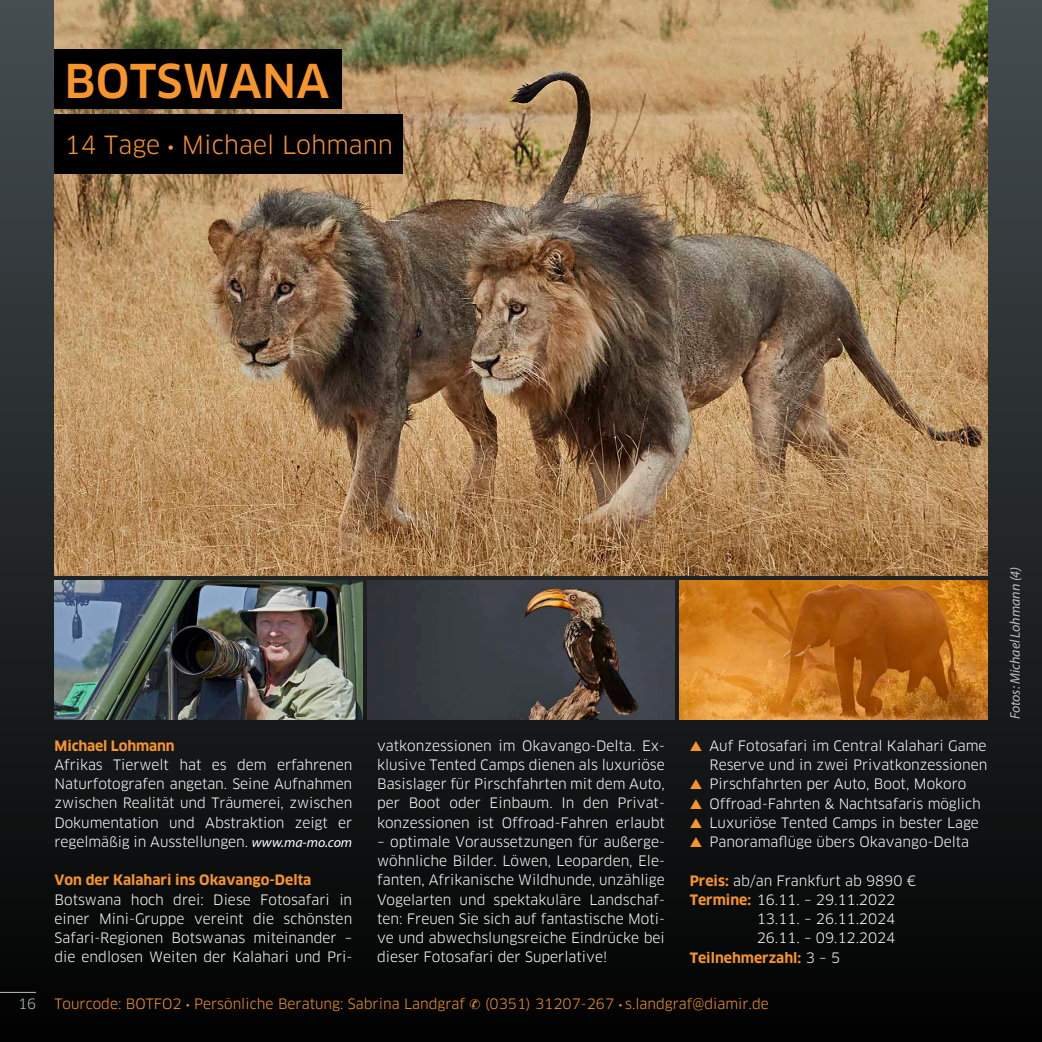
<style>
.page{position:relative;width:1042px;height:1042px;background:#fff}
.page>*{position:absolute;margin:0;border:0;box-sizing:border-box;transform-origin:0 0}
.t1{font:500 45.5px "Clan";color:#f7952c}
.t2{font:24.5px "Clan";color:#f7952c}
.t3{font:14px/19.2px "Clan";color:#fff;text-align:justify}
.t4{font:14px "Clan";color:#f7952c}
.t5{font:700 14px "Clan";color:#f7952c}
.t6{font:italic 14px "Myriad Pro";letter-spacing:-.005em;color:#b7bfc0}
.t7{font:14px "Clan";color:#b7bfc0}
.s1{font-family:"Myriad Pro";font-weight:300}
.s2{font-family:"Myriad Pro";font-style:italic}
.s3{color:#f7952c}
.s4{font-weight:700;color:#f7952c}
.s5{font-weight:400;color:#fff}
</style>
<div class="page">
<div style="left:0;top:0;width:1042px;height:1042px;background:linear-gradient(to bottom,#484f51,#020202)"></div>
<hr style="left:0;top:992px;width:36px;height:1px;background:#b7bfc0">
<img style="left:680px;top:580px;width:307px;height:139px">
<img style="left:367px;top:580px;width:308px;height:139px">
<img style="left:55px;top:580px;width:307px;height:139px">
<img style="left:55px;top:0;width:932px;height:575px">
<div style="left:55px;top:114px;width:348px;height:60px;background:#000"></div>
<div style="left:55px;top:50px;width:287px;height:59px;background:#000"></div>
<svg style="left:470px;top:999px;width:10px;height:10px"></svg>
<h1 class="t1" style="left:64px;top:56px;width:266px">BOTSWANA</h1>
<h2 class="t2" style="left:64px;top:131px;width:330px">14 Tage <span class="s1">•</span> Michael Lohmann</h2>
<p class="t5" style="left:55px;top:738px;width:122px">Michael Lohmann</p>
<p class="t3" style="left:55px;top:755px;width:299px">Afrikas Tierwelt hat es dem erfahrenen Naturfotografen angetan. Seine Aufnahmen zwischen Realität und Träumerei, zwischen Dokumentation und Abstraktion zeigt er regelmäßig in Ausstellungen. <span class="s2">www.ma-mo.com</span></p>
<p class="t5" style="left:55px;top:872px;width:258px">Von der Kalahari ins Okavango-Delta</p>
<p class="t3" style="left:55px;top:890px;width:299px">Botswana hoch drei: Diese Fotosafari in einer Mini-Gruppe vereint die schönsten Safari-Regionen Botswanas miteinander – die endlosen Weiten der Kalahari und Pri-</p>
<p class="t3" style="left:377px;top:736px;width:289px">vatkonzessionen im Okavango-Delta. Ex&shy;klusive Tented Camps dienen als luxuriöse Basislager für Pirschfahrten mit dem Auto, per Boot oder Einbaum. In den Privat&shy;konzessionen ist Offroad-Fahren erlaubt</p>
<p class="t3" style="left:377px;top:832px;width:289px">– optimale Voraussetzungen für außerge&shy;wöhnliche Bilder. Löwen, Leoparden, Ele&shy;fanten, Afrikanische Wildhunde, unzählige Vogelarten und spektakuläre Landschaf&shy;ten: Freuen Sie sich auf fantastische Moti&shy;ve und abwechslungsreiche Eindrücke bei dieser Fotosafari der Superlative!</p>
<p class="t3" style="left:690px;top:736px;width:299px;text-align:right"><span class="s3">▲</span> Auf Fotosafari im Central Kalahari Game<br>Reserve und in zwei Privatkonzessionen</p>
<p class="t3" style="left:690px;top:774px;width:278px"><span class="s3">▲</span> Pirschfahrten per Auto, Boot, Mokoro</p>
<p class="t3" style="left:690px;top:794px;width:292px"><span class="s3">▲</span> Offroad-Fahrten &amp; Nachtsafaris möglich</p>
<p class="t3" style="left:690px;top:813px;width:291px"><span class="s3">▲</span> Luxuriöse Tented Camps in bester Lage</p>
<p class="t3" style="left:690px;top:832px;width:281px"><span class="s3">▲</span> Panoramaflüge übers Okavango-Delta</p>
<p class="t3" style="left:690px;top:871px;width:228px"><span class="s4">Preis:</span> ab/an Frankfurt ab 9890 €</p>
<p class="t3" style="left:690px;top:890px;width:207px"><span class="s4">Termine:</span> 16.11. – 29.11.2022</p>
<p class="t3" style="left:756px;top:909px;width:140px">13.11. – 26.11.2024</p>
<p class="t3" style="left:756px;top:928px;width:140px">26.11. – 09.12.2024</p>
<p class="t5" style="left:690px;top:950px;width:152px">Teilnehmerzahl: <span class="s5">3 – 5</span></p>
<p class="t7" style="left:18px;top:995px;width:20px">16</p>
<p class="t4" style="left:55px;top:996px;width:412px">Tourcode: BOTFO2 <span class="s1">•</span> Persönliche Beratung: Sabrina Landgraf</p>
<p class="t4" style="left:485px;top:996px;width:285px">(0351) 31207-267 <span class="s1">•</span> s.landgraf@diamir.de</p>
<p class="t6" style="left:1007px;top:719px;width:155px;rotate:-90deg">Fotos: Michael Lohmann (4)</p>
</div>
